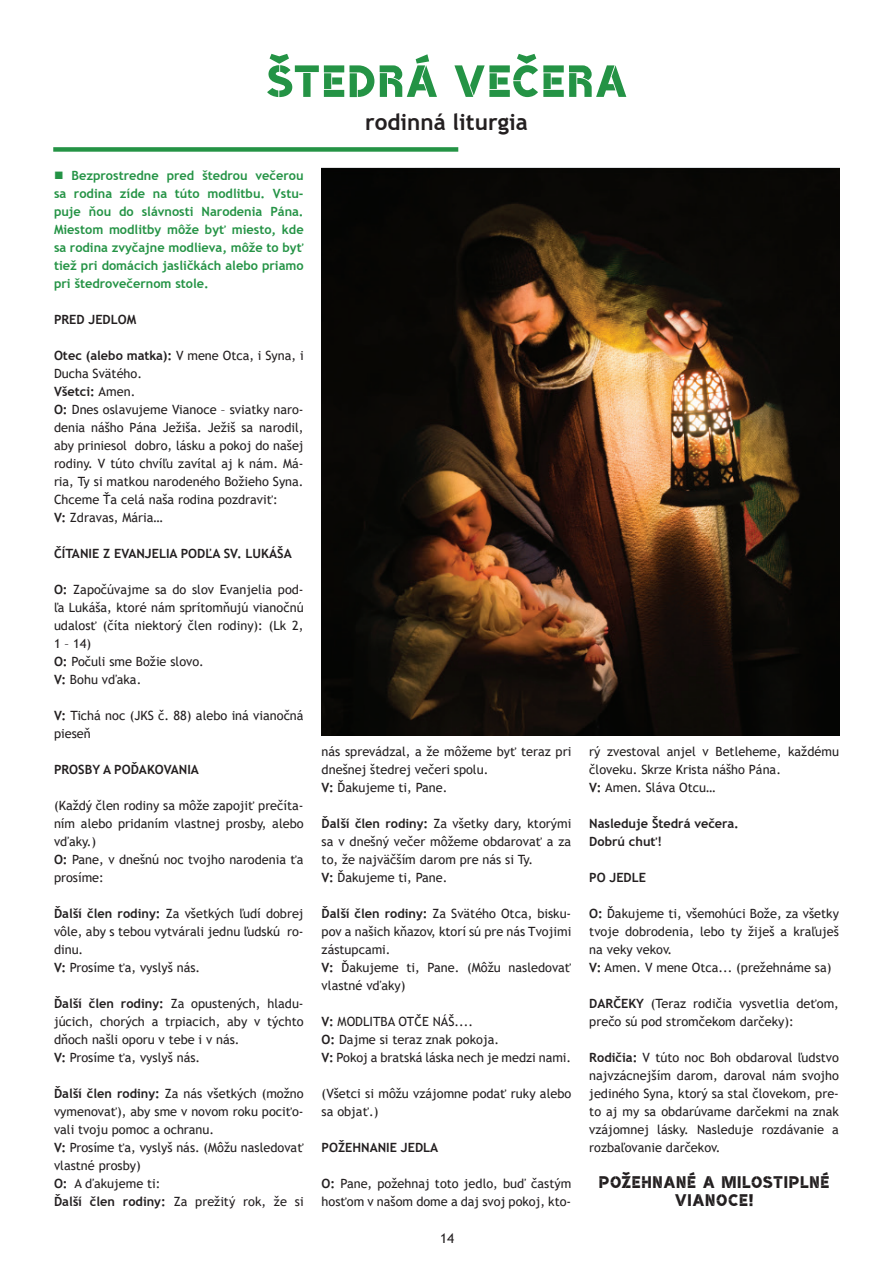
<style>
.page{position:relative;width:893px;height:1263px;background:#fff}
.page>*{position:absolute;margin:0;border:0;box-sizing:border-box;transform-origin:0 0}
.t1{font:60px "Brosh K";letter-spacing:.06em;color:#249345}
.t2{font:22.5px/18px "Brosh K";letter-spacing:.06em;color:#231f20;text-align:center}
.t3{font:700 22.5px "Trebuchet MS";color:#231f20}
.t4{font:13.5px "Trebuchet MS";color:#231f20}
.t5{font:12.75px/18px "Trebuchet MS";color:#231f20}
.t6{font:700 12.75px/18px "Trebuchet MS";color:#249345;text-align:justify}
.t7{font:700 12.75px/18px "Trebuchet MS";color:#231f20}
.s1{font-weight:700}
</style>
<div class="page">
<div style="left:53px;top:147px;width:405px;height:5px;background:#249345"></div>
<img style="left:322px;top:168px;width:517px;height:568px">
<h1 class="t1" style="left:267px;top:50px;width:361px">ŠTEDRÁ VEČERA</h1>
<h2 class="t3" style="left:365px;top:108px;width:164px">rodinná liturgia</h2>
<p class="t6" style="left:54px;top:166px;width:251px">■ Bezprostredne pred štedrou večerou sa rodina zíde na túto modlitbu. Vstu&shy;puje ňou do slávnosti Narodenia Pána.<br>Miestom modlitby môže byť miesto, kde sa rodina zvyčajne modlieva, môže to byť tiež pri domácich jasličkách alebo priamo pri štedrovečernom stole.</p>
<p class="t7" style="left:54px;top:310px;width:84px">PRED JEDLOM</p>
<p class="t5" style="left:54px;top:346px;width:251px"><span class="s1">Otec (alebo matka):</span> V mene Otca, i Syna, i Ducha Svätého.<br><span class="s1">Všetci:</span> Amen.<br><span class="s1">O:</span> Dnes oslavujeme Vianoce – sviatky naro&shy;denia nášho Pána Ježiša. Ježiš sa narodil, aby priniesol dobro, lásku a pokoj do našej rodiny. V túto chvíľu zavítal aj k nám. Má&shy;ria, Ty si matkou narodeného Božieho Syna.<br>Chceme Ťa celá naša rodina pozdraviť:<br><span class="s1">V:</span> Zdravas, Mária…</p>
<p class="t7" style="left:54px;top:545px;width:239px">ČÍTANIE Z EVANJELIA PODĽA SV. LUKÁŠA</p>
<p class="t5" style="left:54px;top:580px;width:251px"><span class="s1">O:</span> Započúvajme sa do slov Evanjelia pod&shy;ľa Lukáša, ktoré nám sprítomňujú vianočnú udalosť (číta niektorý člen rodiny): (Lk 2,<br>1 – 14)<br><span class="s1">O:</span> Počuli sme Božie slovo.<br><span class="s1">V:</span> Bohu vďaka.</p>
<p class="t5" style="left:54px;top:706px;width:251px"><span class="s1">V:</span> Tichá noc (JKS č. 88) alebo iná vianočná pieseň</p>
<p class="t7" style="left:54px;top:761px;width:147px">PROSBY A POĎAKOVANIA</p>
<p class="t5" style="left:54px;top:796px;width:251px">(Každý člen rodiny sa môže zapojiť prečíta&shy;ním alebo pridaním vlastnej prosby, alebo vďaky.)<br><span class="s1">O:</span> Pane, v dnešnú noc tvojho narodenia ťa prosíme:</p>
<p class="t5" style="left:54px;top:905px;width:251px"><span class="s1">Ďalší člen rodiny:</span> Za všetkých ľudí dobrej vôle, aby s tebou vytvárali jednu ľudskú ro&shy;dinu.<br><span class="s1">V:</span> Prosíme ťa, vyslyš nás.</p>
<p class="t5" style="left:54px;top:995px;width:251px"><span class="s1">Ďalší člen rodiny:</span> Za opustených, hladu&shy;júcich, chorých a trpiacich, aby v týchto dňoch našli oporu v tebe i v nás.<br><span class="s1">V:</span> Prosíme ťa, vyslyš nás.</p>
<p class="t5" style="left:54px;top:1085px;width:251px"><span class="s1">Ďalší člen rodiny:</span> Za nás všetkých (možno vymenovať), aby sme v novom roku pociťo&shy;vali tvoju pomoc a ochranu.<br><span class="s1">V:</span> Prosíme ťa, vyslyš nás. (Môžu nasledovať vlastné prosby)<br><span class="s1">O:</span> A ďakujeme ti:<br><span class="s1">Ďalší člen rodiny:</span> Za prežitý rok, že si</p>
<p class="t5" style="left:322px;top:743px;width:251px">nás sprevádzal, a že môžeme byť teraz pri dnešnej štedrej večeri spolu.<br><span class="s1">V:</span> Ďakujeme ti, Pane.</p>
<p class="t5" style="left:322px;top:815px;width:251px"><span class="s1">Ďalší člen rodiny:</span> Za všetky dary, ktorými sa v dnešný večer môžeme obdarovať a za to, že najväčším darom pre nás si Ty.<br><span class="s1">V:</span> Ďakujeme ti, Pane.</p>
<p class="t5" style="left:322px;top:905px;width:251px"><span class="s1">Ďalší člen rodiny:</span> Za Svätého Otca, bisku&shy;pov a našich kňazov, ktorí sú pre nás Tvojimi zástupcami.<br><span class="s1">V:</span> Ďakujeme ti, Pane. (Môžu nasledovať vlastné vďaky)</p>
<p class="t5" style="left:322px;top:1013px;width:251px"><span class="s1">V:</span> MODLITBA OTČE NÁŠ....<br><span class="s1">O:</span> Dajme si teraz znak pokoja.<br><span class="s1">V:</span> Pokoj a bratská láska nech je medzi nami.</p>
<p class="t5" style="left:322px;top:1085px;width:251px">(Všetci si môžu vzájomne podať ruky alebo sa objať.)</p>
<p class="t7" style="left:322px;top:1139px;width:118px">POŽEHNANIE JEDLA</p>
<p class="t5" style="left:322px;top:1175px;width:251px"><span class="s1">O:</span> Pane, požehnaj toto jedlo, buď častým hosťom v našom dome a daj svoj pokoj, kto-</p>
<p class="t5" style="left:589px;top:743px;width:251px">rý zvestoval anjel v Betleheme, každému človeku. Skrze Krista nášho Pána.<br><span class="s1">V:</span> Amen. Sláva Otcu…</p>
<p class="t7" style="left:589px;top:815px;width:151px">Nasleduje Štedrá večera.<br>Dobrú chuť!</p>
<p class="t7" style="left:589px;top:869px;width:58px">PO JEDLE</p>
<p class="t5" style="left:589px;top:905px;width:251px"><span class="s1">O:</span> Ďakujeme ti, všemohúci Bože, za všetky tvoje dobrodenia, lebo ty žiješ a kraľuješ na veky vekov.<br><span class="s1">V:</span> Amen. V mene Otca... (prežehnáme sa)</p>
<p class="t5" style="left:589px;top:995px;width:251px"><span class="s1">DARČEKY</span> (Teraz rodičia vysvetlia deťom, prečo sú pod stromčekom darčeky):</p>
<p class="t5" style="left:589px;top:1049px;width:251px;text-align:justify"><span class="s1">Rodičia:</span> V túto noc Boh obdaroval ľudstvo najvzácnejším darom, daroval nám svojho jediného Syna, ktorý sa stal človekom, pre&shy;to aj my sa obdarúvame darčekmi na znak vzájomnej lásky. Nasleduje rozdávanie a rozbaľovanie darčekov.</p>
<h2 class="t2" style="left:599px;top:1173px;width:231px">POŽEHNANÉ A MILOSTIPLNÉ<br>VIANOCE!</h2>
<p class="t4" style="left:440px;top:1230px;width:16px">14</p>
</div>
